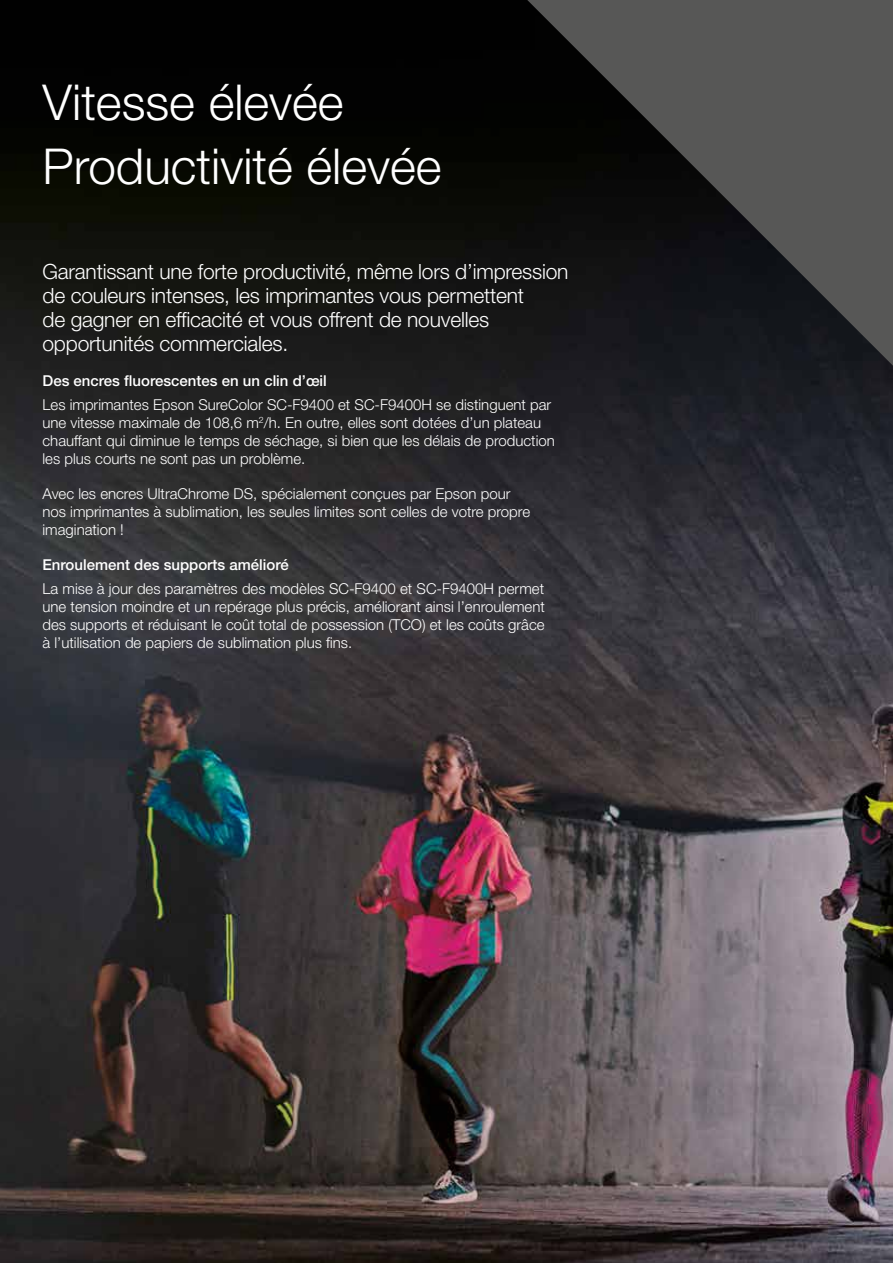
<style>
.page{position:relative;width:893px;height:1263px;background:#fff}
.page>*{position:absolute;margin:0;border:0;box-sizing:border-box;transform-origin:0 0}
.t1{font:300 49.5px/63.4px "Helvetica Neue LT Pro";color:#fff}
.t2{font:300 21px/24px "Helvetica Neue LT Pro";letter-spacing:-.01em;color:#fff}
.t3{font:300 15px/18px "Helvetica Neue LT Pro";color:#fff}
.t4{font:500 15px "Helvetica Neue LT Pro";color:#fff}
</style>
<div class="page">
<img style="left:0;top:0;width:893px;height:1263px">
<svg style="left:527px;top:0;width:366px;height:366px;background:#323233"></svg>
<h1 class="t1" style="left:43px;top:70px;width:400px">Vitesse élevée<br>Productivité élevée</h1>
<h2 class="t2" style="left:43px;top:259px;width:527px">Garantissant une forte productivité, même lors d’impression de couleurs intenses, les imprimantes vous permettent<br>de gagner en efficacité et vous offrent de nouvelles opportunités commerciales.</h2>
<p class="t4" style="left:43px;top:371px;width:286px">Des encres fluorescentes en un clin d’œil</p>
<p class="t3" style="left:43px;top:395px;width:514px">Les imprimantes Epson SureColor SC-F9400 et SC-F9400H se distinguent par une vitesse maximale de 108,6 m<sup>2</sup>/h. En outre, elles sont dotées d’un plateau chauffant qui diminue le temps de séchage, si bien que les délais de production les plus courts ne sont pas un problème.</p>
<p class="t3" style="left:43px;top:484px;width:489px">Avec les encres UltraChrome DS, spécialement conçues par Epson pour nos imprimantes à sublimation, les seules limites sont celles de votre propre imagination !</p>
<p class="t4" style="left:43px;top:556px;width:248px">Enroulement des supports amélioré</p>
<p class="t3" style="left:43px;top:580px;width:504px;text-align:justify">La mise à jour des paramètres des modèles SC-F9400 et SC-F9400H permet une tension moindre et un repérage plus précis, améliorant ainsi l’enroulement des supports et réduisant le coût total de possession (TCO) et les coûts grâce à l’utilisation de papiers de sublimation plus fins.</p>
</div>
